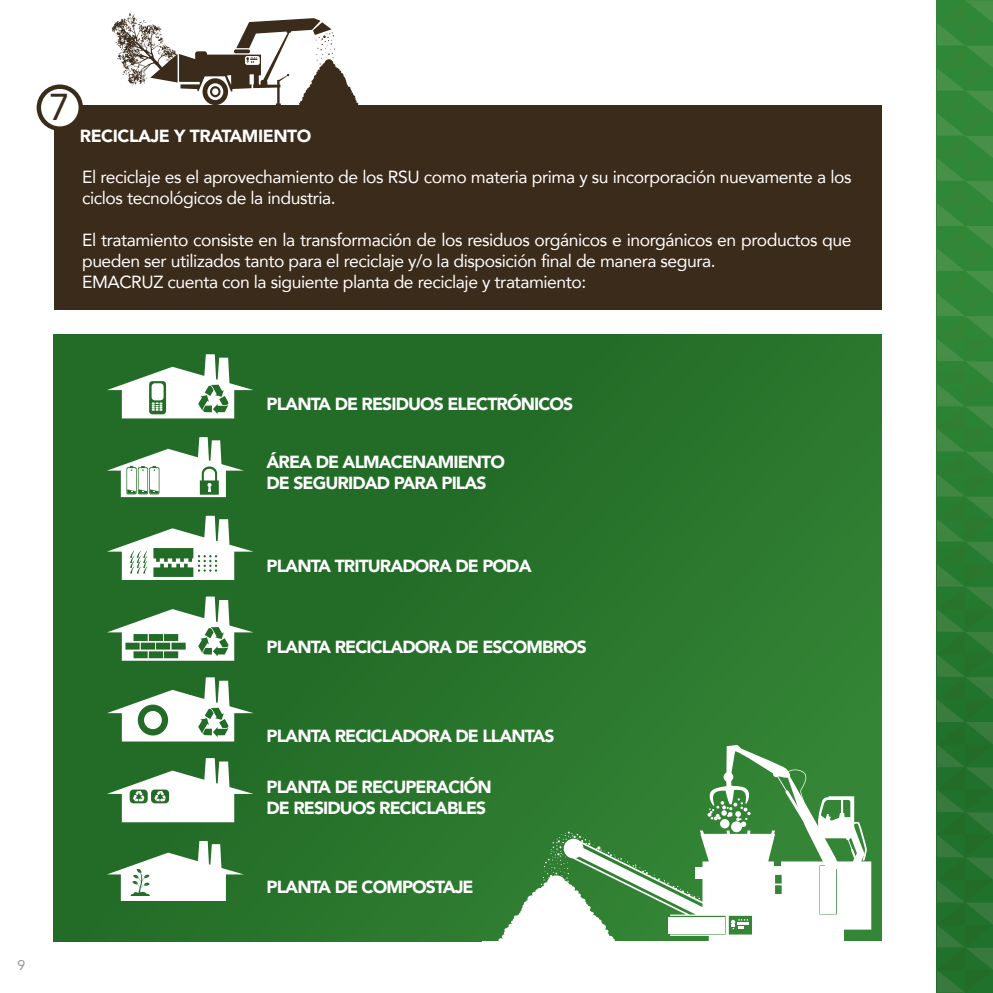
<style>
.page{position:relative;width:993px;height:993px;background:#fff}
.page>*{position:absolute;margin:0;border:0;box-sizing:border-box;transform-origin:0 0}
.t1{font:37.27px "Avenir";color:#3b2b1b}
.t2{font:17.5px/21px "Avenir";letter-spacing:-.025em;color:#fff}
.t3{font:900 17.5px/21px "Avenir";letter-spacing:-.05em;color:#fff}
.t4{font:900 17.5px "Avenir";letter-spacing:-.025em;color:#fff}
.t5{font:14px "Avenir";color:#939598}
</style>
<div class="page">
<svg style="left:936px;top:0;width:56px;height:992px;background:#2e7e34"></svg>
<div style="left:54px;top:105px;width:827px;height:204px;background:#3b2b1b"></div>
<svg style="left:37px;top:84px;width:46px;height:46px"></svg>
<svg style="left:111px;top:13px;width:248px;height:92px"></svg>
<div style="left:54px;top:334px;width:827px;height:607px;background:linear-gradient(to right,#246b29,#2d7b2f)"></div>
<svg style="left:107px;top:354px;width:146px;height:64px"></svg>
<svg style="left:107px;top:515px;width:146px;height:64px"></svg>
<svg style="left:107px;top:596px;width:146px;height:64px"></svg>
<svg style="left:107px;top:677px;width:146px;height:64px"></svg>
<div style="left:144px;top:710px;width:18px;height:18px;background:#fff;border-radius:50%"></div>
<svg style="left:107px;top:757px;width:146px;height:65px"></svg>
<svg style="left:107px;top:437px;width:137px;height:60px"></svg>
<svg style="left:107px;top:840px;width:137px;height:60px"></svg>
<svg style="left:498px;top:744px;width:373px;height:197px"></svg>
<h1 class="t1" style="left:49px;top:77px;width:22px">7</h1>
<p class="t4" style="left:80px;top:121px;width:233px">RECICLAJE Y TRATAMIENTO</p>
<p class="t2" style="left:82px;top:166px;width:770px">El reciclaje es el aprovechamiento de los RSU como materia prima y su incorporación nuevamente a los ciclos tecnológicos de la industria.</p>
<p class="t2" style="left:82px;top:229px;width:770px">El tratamiento consiste en la transformación de los residuos orgánicos e inorgánicos en productos que pueden ser utilizados tanto para el reciclaje y/o la disposición final de manera segura.<br>EMACRUZ cuenta con la siguiente planta de reciclaje y tratamiento:</p>
<p class="t5" style="left:18px;top:953px;width:9px">9</p>
<p class="t3" style="left:266px;top:393px;width:308px">PLANTA DE RESIDUOS ELECTRÓNICOS</p>
<p class="t3" style="left:266px;top:451px;width:240px">ÁREA DE ALMACENAMIENTO<br>DE SEGURIDAD PARA PILAS</p>
<p class="t3" style="left:266px;top:554px;width:266px">PLANTA TRITURADORA DE PODA</p>
<p class="t3" style="left:266px;top:635px;width:322px">PLANTA RECICLADORA DE ESCOMBROS</p>
<p class="t3" style="left:266px;top:725px;width:289px">PLANTA RECICLADORA DE LLANTAS</p>
<p class="t3" style="left:266px;top:776px;width:227px">PLANTA DE RECUPERACIÓN<br>DE RESIDUOS RECICLABLES</p>
<p class="t3" style="left:266px;top:875px;width:208px">PLANTA DE COMPOSTAJE</p>
</div>
